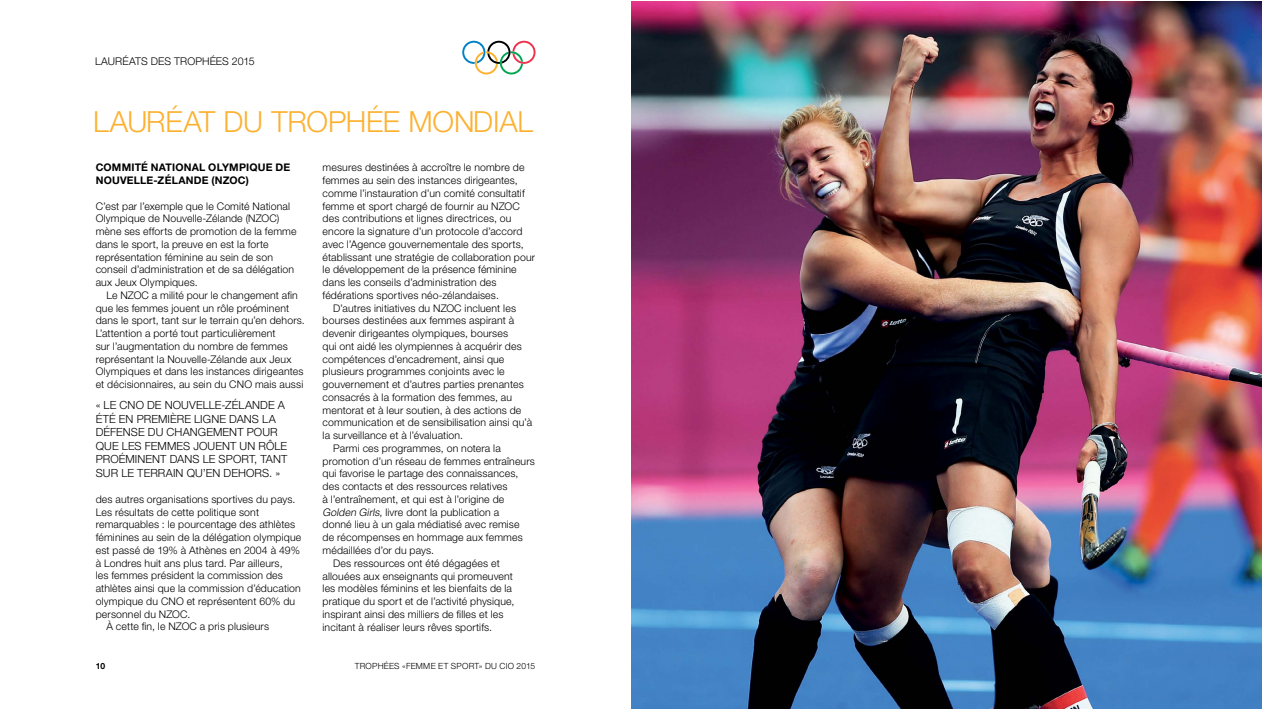
<style>
.page{position:relative;width:1262px;height:709px;background:#fff}
.page>*{position:absolute;margin:0;border:0;box-sizing:border-box;transform-origin:0 0}
.t1{font:300 29.12px "Helvetica Neue LT";letter-spacing:-.005em;color:#fcb131}
.t2{font:300 11.25px/13.5px "Helvetica Neue LT";letter-spacing:.01em;color:#000}
.t3{font:300 10.62px "Helvetica Neue LT";color:#000}
.t4{font:300 10.5px/12.8px "Helvetica Neue LT";letter-spacing:.015em;color:#000}
.t5{font:700 10.5px/12.8px "Helvetica Neue LT";letter-spacing:.015em;color:#000}
.t6{font:300 8.5px "Helvetica Neue LT";letter-spacing:.025em;color:#000}
.t7{font:700 8.5px "Helvetica Neue LT";color:#000}
.s1{font-style:italic}
</style>
<div class="page">
<img style="left:631px;top:1px;width:630px;height:708px">
<svg style="left:462px;top:41px;width:73px;height:33px"></svg>
<p class="t3" style="left:95px;top:55px;width:161px">LAURÉATS DES TROPHÉES 2015</p>
<h1 class="t1" style="left:93px;top:104px;width:441px">LAURÉAT DU TROPHÉE MONDIAL</h1>
<p class="t5" style="left:96px;top:161px;width:196px">COMMITÉ NATIONAL OLYMPIQUE DE<br>NOUVELLE-ZÉLANDE (NZOC)</p>
<p class="t4" style="left:96px;top:199px;width:202px">C’est par l’exemple que le Comité National Olympique de Nouvelle-Zélande (NZOC) mène ses efforts de promotion de la femme dans le sport, la preuve en est la forte représentation féminine au sein de son conseil d’administration et de sa délégation aux Jeux Olympiques.</p>
<p class="t4" style="left:96px;top:288px;width:211px;text-indent:11px">Le NZOC a milité pour le changement afin que les femmes jouent un rôle proéminent dans le sport, tant sur le terrain qu’en dehors.<br>L’attention a porté tout particulièrement<br>sur l’augmentation du nombre de femmes représentant la Nouvelle-Zélande aux Jeux Olympiques et dans les instances dirigeantes et décisionnaires, au sein du CNO mais aussi</p>
<p class="t4" style="left:322px;top:161px;width:203px">mesures destinées à accroître le nombre de</p>
<p class="t4" style="left:322px;top:174px;width:197px">femmes au sein des instances dirigeantes,</p>
<p class="t4" style="left:322px;top:186px;width:204px">comme l’instauration d’un comité consultatif</p>
<p class="t4" style="left:322px;top:199px;width:199px">femme et sport chargé de fournir au NZOC</p>
<p class="t4" style="left:322px;top:212px;width:190px">des contributions et lignes directrices, ou</p>
<p class="t4" style="left:322px;top:225px;width:201px">encore la signature d’un protocole d’accord</p>
<p class="t4" style="left:322px;top:237px;width:202px">avec l’Agence gouvernementale des sports,</p>
<p class="t4" style="left:322px;top:250px;width:214px">établissant une stratégie de collaboration pour</p>
<p class="t4" style="left:322px;top:263px;width:195px">le développement de la présence féminine</p>
<p class="t4" style="left:322px;top:276px;width:176px">dans les conseils d’administration des</p>
<p class="t4" style="left:322px;top:288px;width:178px">fédérations sportives néo-zélandaises.</p>
<p class="t4" style="left:333px;top:301px;width:184px">D’autres initiatives du NZOC incluent les</p>
<p class="t4" style="left:322px;top:314px;width:193px">bourses destinées aux femmes aspirant à</p>
<p class="t4" style="left:322px;top:327px;width:187px">devenir dirigeantes olympiques, bourses</p>
<p class="t4" style="left:322px;top:339px;width:201px">qui ont aidé les olympiennes à acquérir des</p>
<p class="t4" style="left:322px;top:352px;width:183px">compétences d’encadrement, ainsi que</p>
<p class="t4" style="left:322px;top:365px;width:184px">plusieurs programmes conjoints avec le</p>
<p class="t4" style="left:322px;top:378px;width:203px">gouvernement et d’autres parties prenantes</p>
<p class="t4" style="left:322px;top:390px;width:191px">consacrés à la formation des femmes, au</p>
<p class="t4" style="left:322px;top:403px;width:200px">mentorat et à leur soutien, à des actions de</p>
<p class="t4" style="left:322px;top:416px;width:211px">communication et de sensibilisation ainsi qu’à</p>
<p class="t4" style="left:322px;top:429px;width:142px">la surveillance et à l’évaluation.</p>
<p class="t4" style="left:333px;top:441px;width:169px">Parmi ces programmes, on notera la</p>
<p class="t4" style="left:322px;top:454px;width:214px">promotion d’un réseau de femmes entraîneurs</p>
<p class="t4" style="left:322px;top:467px;width:197px">qui favorise le partage des connaissances,</p>
<p class="t4" style="left:322px;top:480px;width:186px">des contacts et des ressources relatives</p>
<p class="t4" style="left:322px;top:492px;width:183px">à l’entraînement, et qui est à l’origine de</p>
<p class="t4" style="left:322px;top:505px;width:178px"><span class="s1">Golden Girls,</span> livre dont la publication a</p>
<p class="t4" style="left:322px;top:518px;width:198px">donné lieu à un gala médiatisé avec remise</p>
<p class="t4" style="left:322px;top:531px;width:202px">de récompenses en hommage aux femmes</p>
<p class="t4" style="left:322px;top:543px;width:113px">médaillées d’or du pays.</p>
<p class="t4" style="left:333px;top:556px;width:168px">Des ressources ont été dégagées et</p>
<p class="t4" style="left:322px;top:569px;width:192px">allouées aux enseignants qui promeuvent</p>
<p class="t4" style="left:322px;top:582px;width:191px">les modèles féminins et les bienfaits de la</p>
<p class="t4" style="left:322px;top:594px;width:193px">pratique du sport et de l’activité physique,</p>
<p class="t4" style="left:322px;top:607px;width:182px">inspirant ainsi des milliers de filles et les</p>
<p class="t4" style="left:322px;top:620px;width:171px">incitant à réaliser leurs rêves sportifs.</p>
<p class="t2" style="left:96px;top:398px;width:193px">« LE CNO DE NOUVELLE-ZÉLANDE A<br>ÉTÉ EN PREMIÈRE LIGNE DANS LA<br>DÉFENSE DU CHANGEMENT POUR<br>QUE LES FEMMES JOUENT UN RÔLE<br>PROÉMINENT DANS LE SPORT, TANT<br>SUR LE TERRAIN QU’EN DEHORS. »</p>
<p class="t4" style="left:96px;top:492px;width:201px">des autres organisations sportives du pays.</p>
<p class="t4" style="left:96px;top:505px;width:165px">Les résultats de cette politique sont</p>
<p class="t4" style="left:96px;top:518px;width:201px">remarquables : le pourcentage des athlètes</p>
<p class="t4" style="left:96px;top:531px;width:207px">féminines au sein de la délégation olympique</p>
<p class="t4" style="left:96px;top:543px;width:206px">est passé de 19% à Athènes en 2004 à 49%</p>
<p class="t4" style="left:96px;top:556px;width:188px">à Londres huit ans plus tard. Par ailleurs,</p>
<p class="t4" style="left:96px;top:569px;width:189px">les femmes président la commission des</p>
<p class="t4" style="left:96px;top:582px;width:207px">athlètes ainsi que la commission d’éducation</p>
<p class="t4" style="left:96px;top:594px;width:201px">olympique du CNO et représentent 60% du</p>
<p class="t4" style="left:96px;top:607px;width:96px">personnel du NZOC.</p>
<p class="t4" style="left:106px;top:620px;width:164px">À cette fin, le NZOC a pris plusieurs</p>
<p class="t7" style="left:96px;top:660px;width:11px">10</p>
<p class="t6" style="left:355px;top:660px;width:182px">TROPHÉES «FEMME ET SPORT» DU CIO 2015</p>
</div>
